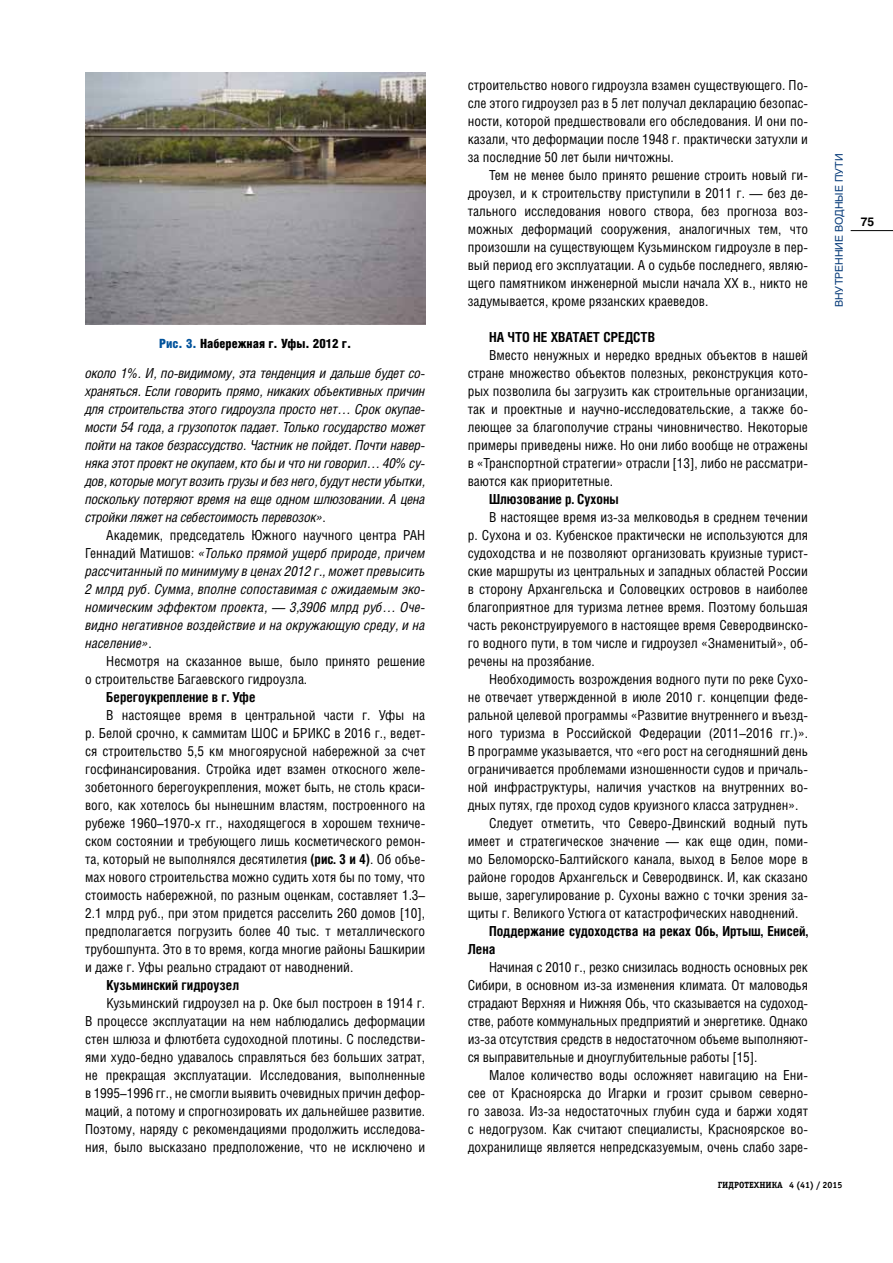
<style>
.page{position:relative;width:893px;height:1263px;background:#fff}
.page>*{position:absolute;margin:0;border:0;box-sizing:border-box;transform-origin:0 0}
.t1{font:13.8px/18px "Helios Cond";color:#000;text-align:justify}
.t2{font:italic 13.8px/18px "Helios Cond";letter-spacing:-.01em;color:#000;text-align:justify}
.t3{font:700 13.8px/18px "Helios Cond";color:#000}
.t4{font:12.75px "Helios Cond Black C";color:#000}
.t5{font:700 12px "Helios";color:#000}
.t6{font:10.5px "Helios";color:#083c7a}
.t7{font:700 9px "Officina Serif C";color:#000}
.s1{color:#00529b}
.s2{font-style:normal}
.s3{font-weight:700}
</style>
<div class="page">
<hr style="left:851px;top:230px;width:42px;height:1px;background:#000">
<img style="left:85px;top:72px;width:340px;height:253px">
<p class="t4" style="left:159px;top:336px;width:194px"><span class="s1">Рис. 3.</span> Набережная г. Уфы. 2012 г.</p>
<p class="t2" style="left:85px;top:364px;width:342px">около 1%. И, по-видимому, эта тенденция и дальше будет со&shy;храняться. Если говорить прямо, никаких объективных причин для строительства этого гидроузла просто нет… Срок окупае&shy;мости 54 года, а грузопоток падает. Только государство может пойти на такое безрассудство. Частник не пойдет. Почти навер&shy;няка этот проект не окупаем, кто бы и что ни говорил… 40% су&shy;дов, которые могут возить грузы и без него, будут нести убытки, поскольку потеряют время на еще одном шлюзовании. А цена стройки ляжет на себестоимость перевозок»<span class="s2">.</span></p>
<p class="t2" style="left:85px;top:526px;width:342px;text-indent:21px"><span class="s2">Академик, председатель Южного научного центра РАН Геннадий Матишов:</span> «Только прямой ущерб природе, причем рассчитанный по минимуму в ценах 2012 г., может превысить 2 млрд руб. Сумма, вполне сопоставимая с ожидаемым эко&shy;номическим эффектом проекта, — 3,3906 млрд руб… Оче&shy;видно негативное воздействие и на окружающую среду, и на население»<span class="s2">.</span></p>
<p class="t1" style="left:85px;top:652px;width:342px;text-indent:21px">Несмотря на сказанное выше, было принято решение о строительстве Багаевского гидроузла.</p>
<p class="t3" style="left:106px;top:688px;width:151px">Берегоукрепление в г. Уфе</p>
<p class="t1" style="left:85px;top:706px;width:342px;text-indent:21px">В настоящее время в центральной части г. Уфы на р. Белой срочно, к саммитам ШОС и БРИКС в 2016 г., ведет&shy;ся строительство 5,5 км многоярусной набережной за счет госфинансирования. Стройка идет взамен откосного желе&shy;зобетонного берегоукрепления, может быть, не столь краси&shy;вого, как хотелось бы нынешним властям, построенного на рубеже 1960–1970-х гг., находящегося в хорошем техниче&shy;ском состоянии и требующего лишь косметического ремон&shy;та, который не выполнялся десятилетия <span class="s3">(рис. 3 и 4)</span>. Об объе&shy;мах нового строительства можно судить хотя бы по тому, что стоимость набережной, по разным оценкам, составляет 1.3– 2.1 млрд руб., при этом придется расселить 260 домов [10], предполагается погрузить более 40 тыс. т металлического трубошпунта. Это в то время, когда многие районы Башкирии и даже г. Уфы реально страдают от наводнений.</p>
<p class="t3" style="left:106px;top:976px;width:134px">Кузьминский гидроузел</p>
<p class="t1" style="left:85px;top:994px;width:342px;text-indent:21px">Кузьминский гидроузел на р. Оке был построен в 1914 г.<br>В процессе эксплуатации на нем наблюдались деформации стен шлюза и флютбета судоходной плотины. С последстви&shy;ями худо-бедно удавалось справляться без больших затрат, не прекращая эксплуатации. Исследования, выполненные в 1995–1996 гг., не смогли выявить очевидных причин дефор&shy;маций, а потому и спрогнозировать их дальнейшее развитие.<br>Поэтому, наряду с рекомендациями продолжить исследова&shy;ния, было высказано предположение, что не исключено и</p>
<p class="t1" style="left:468px;top:76px;width:342px">строительство нового гидроузла взамен существующего. По&shy;сле этого гидроузел раз в 5 лет получал декларацию безопас&shy;ности, которой предшествовали его обследования. И они по&shy;казали, что деформации после 1948 г. практически затухли и за последние 50 лет были ничтожны.</p>
<p class="t1" style="left:468px;top:166px;width:342px;text-indent:21px">Тем не менее было принято решение строить новый ги&shy;дроузел, и к строительству приступили в 2011 г. — без де&shy;тального исследования нового створа, без прогноза воз&shy;можных деформаций сооружения, аналогичных тем, что произошли на существующем Кузьминском гидроузле в пер&shy;вый период его эксплуатации. А о судьбе последнего, являю&shy;щего памятником инженерной мысли начала ХХ в., никто не задумывается, кроме рязанских краеведов.</p>
<p class="t3" style="left:489px;top:327px;width:27px">На что</p>
<p class="t3" style="left:533px;top:327px;width:33px">не хватает</p>
<p class="t3" style="left:603px;top:327px;width:9px">средств</p>
<p class="t1" style="left:468px;top:346px;width:342px;text-indent:21px">Вместо ненужных и нередко вредных объектов в нашей стране множество объектов полезных, реконструкция кото&shy;рых позволила бы загрузить как строительные организации, так и проектные и научно-исследовательские, а также бо&shy;леющее за благополучие страны чиновничество. Некоторые примеры приведены ниже. Но они либо вообще не отражены в «Транспортной стратегии» отрасли [13], либо не рассматри&shy;ваются как приоритетные.</p>
<p class="t3" style="left:489px;top:489px;width:131px">Шлюзование р. Сухоны</p>
<p class="t1" style="left:468px;top:508px;width:342px;text-indent:21px">В настоящее время из-за мелководья в среднем течении р. Сухона и оз. Кубенское практически не используются для судоходства и не позволяют организовать круизные турист&shy;ские маршруты из центральных и западных областей России в сторону Архангельска и Соловецких островов в наиболее благоприятное для туризма летнее время. Поэтому большая часть реконструируемого в настоящее время Северодвинско&shy;го водного пути, в том числе и гидроузел «Знаменитый», об&shy;речены на прозябание.</p>
<p class="t1" style="left:489px;top:669px;width:320px">Необходимость возрождения водного пути по реке Сухо-</p>
<p class="t1" style="left:468px;top:687px;width:342px">не отвечает утвержденной в июле 2010 г. концепции феде-</p>
<p class="t1" style="left:468px;top:705px;width:342px">ральной целевой программы «Развитие внутреннего и въезд-</p>
<p class="t1" style="left:468px;top:723px;width:342px">ного туризма в Российской Федерации (2011–2016 гг.)».</p>
<p class="t1" style="left:468px;top:741px;width:342px">В программе указывается, что «его рост на сегодняшний день</p>
<p class="t1" style="left:468px;top:759px;width:342px">ограничивается проблемами изношенности судов и причаль-</p>
<p class="t1" style="left:468px;top:777px;width:342px">ной инфраструктуры, наличия участков на внутренних во-</p>
<p class="t1" style="left:468px;top:795px;width:332px">дных путях, где проход судов круизного класса затруднен».</p>
<p class="t1" style="left:489px;top:813px;width:320px">Следует отметить, что Северо-Двинский водный путь</p>
<p class="t1" style="left:468px;top:831px;width:342px">имеет и стратегическое значение — как еще один, поми-</p>
<p class="t1" style="left:468px;top:849px;width:342px">мо Беломорско-Балтийского канала, выход в Белое море в</p>
<p class="t1" style="left:468px;top:867px;width:342px">районе городов Архангельск и Северодвинск. И, как сказано</p>
<p class="t1" style="left:468px;top:885px;width:342px">выше, зарегулирование р. Сухоны важно с точки зрения за-</p>
<p class="t1" style="left:468px;top:903px;width:332px">щиты г. Великого Устюга от катастрофических наводнений.</p>
<p class="t3" style="left:468px;top:921px;width:342px;text-indent:21px">Поддержание судоходства на реках Обь, Иртыш, Енисей,<br>Лена</p>
<p class="t1" style="left:468px;top:957px;width:342px;text-indent:21px">Начиная с 2010 г., резко снизилась водность основных рек Сибири, в основном из-за изменения климата. От маловодья страдают Верхняя и Нижняя Обь, что сказывается на судоход&shy;стве, работе коммунальных предприятий и энергетике. Однако из-за отсутствия средств в недостаточном объеме выполняют&shy;ся выправительные и дноуглубительные работы [15].</p>
<p class="t1" style="left:468px;top:1065px;width:342px;text-indent:21px">Малое количество воды осложняет навигацию на Ени&shy;сее от Красноярска до Игарки и грозит срывом северно&shy;го завоза. Из-за недостаточных глубин суда и баржи ходят с недогрузом. Как считают специалисты, Красноярское во&shy;дохранилище является непредсказуемым, очень слабо заре-</p>
<p class="t6" style="left:833px;top:307px;width:155px;rotate:-90deg">ВНУТРЕННИЕ ВОДНЫЕ ПУТИ</p>
<p class="t7" style="left:718px;top:1179px;width:126px">гидротехника 4 (41) / 2015</p>
<p class="t5" style="left:861px;top:215px;width:15px">75</p>
</div>
